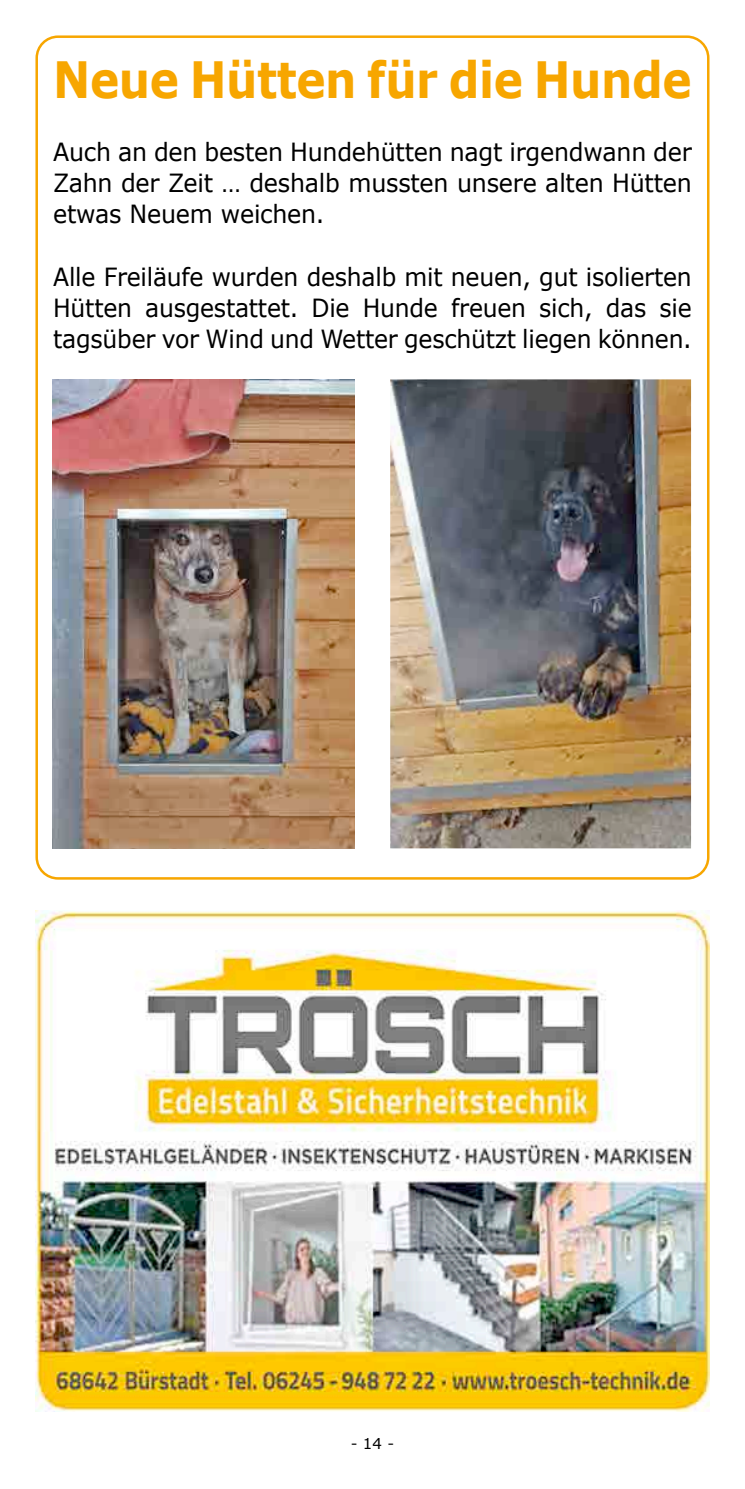
<style>
.page{position:relative;width:745px;height:1489px;background:#fff}
.page>*{position:absolute;margin:0;border:0;box-sizing:border-box;transform-origin:0 0}
.t1{font:700 50px "Verdana";letter-spacing:-.01em;color:#f7a600;scale:.88 1}
.t2{font:25px/31.2px "Verdana";letter-spacing:-.01em;color:#000;text-align:justify;scale:.94 1}
.t3{font:25px/31.2px "Verdana";letter-spacing:-.01em;color:#000;text-align:justify;scale:.95 1}
.t4{font:15px "Verdana";color:#000}
</style>
<div class="page">
<img style="left:390px;top:379px;width:300px;height:469px">
<img style="left:52px;top:379px;width:302px;height:469px">
<img style="left:35px;top:910px;width:674px;height:500px">
<h1 class="t1" style="left:53px;top:47px;width:726px">Neue Hütten für die Hunde</h1>
<p class="t3" style="left:53px;top:136px;width:673px">Auch an den besten Hundehütten nagt irgendwann der Zahn der Zeit … deshalb mussten unsere alten Hütten etwas Neuem weichen.</p>
<p class="t2" style="left:53px;top:261px;width:680px">Alle Freiläufe wurden deshalb mit neuen, gut isolierten Hütten ausgestattet. Die Hunde freuen sich, das sie tagsüber vor Wind und Wetter geschützt liegen können.</p>
<p class="t4" style="left:350px;top:1433px;width:45px">- 14 -</p>
</div>
